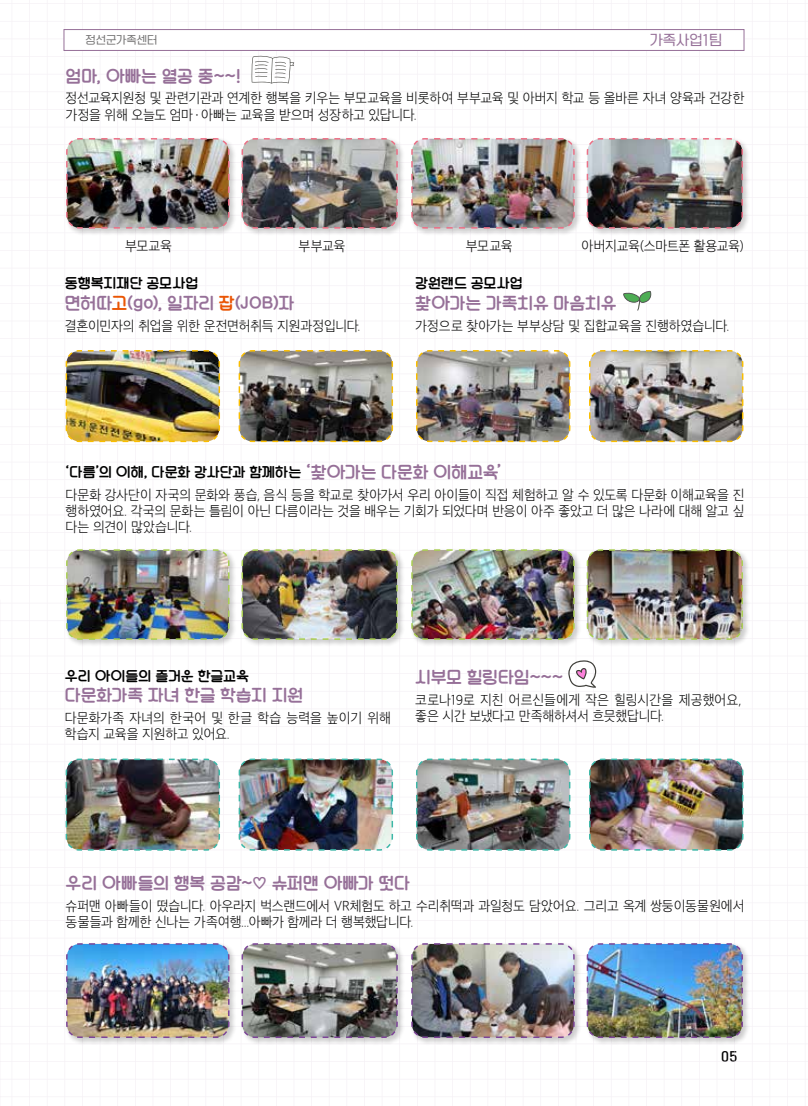
<style>
.page{position:relative;width:808px;height:1106px;background:#fff}
.page>*{position:absolute;margin:0;border:0;box-sizing:border-box;transform-origin:0 0}
.t1{font:16.5px "TT Sunflower R";letter-spacing:-.005em;color:#967098}
.t2{font:13.5px/16.2px "SD Gothic Neoa b Ult Lt";letter-spacing:-.01em;color:#000;scale:.95 1}
.t3{font:13.5px "TT Sunflower R";letter-spacing:.005em;color:#000}
.t4{font:13.5px "TT Omni Gothic M";color:#967098}
.t5{font:12px "TT Omni Gothic B";color:#000}
.t6{font:10.5px "TT Omni Gothic M";color:#727171}
.s1{color:#ea5504}
.s2{font-size:16.5px;color:#967098}
</style>
<div class="page">
<div style="left:64px;top:29px;width:680px;height:22px;border:1px solid #967098"></div>
<div style="left:64px;top:136px;width:173px;height:100px;background:#000;opacity:.2"></div>
<img style="left:65px;top:137px;width:165px;height:92px">
<div style="left:240px;top:136px;width:165px;height:100px;background:#000;opacity:.2"></div>
<img style="left:241px;top:137px;width:157px;height:92px">
<div style="left:410px;top:136px;width:172px;height:100px;background:#000;opacity:.2"></div>
<img style="left:410px;top:137px;width:165px;height:92px">
<div style="left:585px;top:136px;width:165px;height:100px;background:#000;opacity:.2"></div>
<img style="left:586px;top:137px;width:158px;height:92px">
<img style="left:238px;top:350px;width:156px;height:93px">
<img style="left:65px;top:350px;width:156px;height:93px">
<img style="left:589px;top:350px;width:155px;height:93px">
<img style="left:415px;top:350px;width:156px;height:93px">
<div style="left:64px;top:547px;width:173px;height:100px;background:#000;opacity:.2"></div>
<img style="left:65px;top:548px;width:165px;height:92px">
<div style="left:240px;top:547px;width:165px;height:100px;background:#000;opacity:.2"></div>
<img style="left:241px;top:548px;width:157px;height:92px">
<div style="left:410px;top:547px;width:172px;height:100px;background:#000;opacity:.2"></div>
<img style="left:410px;top:548px;width:165px;height:92px">
<div style="left:585px;top:547px;width:165px;height:100px;background:#000;opacity:.2"></div>
<img style="left:586px;top:548px;width:158px;height:92px">
<img style="left:238px;top:758px;width:156px;height:93px">
<img style="left:65px;top:758px;width:156px;height:93px">
<img style="left:589px;top:758px;width:155px;height:93px">
<img style="left:416px;top:758px;width:155px;height:93px">
<div style="left:64px;top:941px;width:173px;height:104px;background:#000;opacity:.2"></div>
<img style="left:65px;top:942px;width:165px;height:96px">
<div style="left:240px;top:941px;width:165px;height:104px;background:#000;opacity:.2"></div>
<img style="left:241px;top:942px;width:157px;height:96px">
<div style="left:410px;top:941px;width:172px;height:104px;background:#000;opacity:.2"></div>
<img style="left:410px;top:942px;width:165px;height:96px">
<div style="left:585px;top:941px;width:165px;height:104px;background:#000;opacity:.2"></div>
<img style="left:586px;top:942px;width:158px;height:96px">
<svg style="left:251px;top:55px;width:43px;height:28px"></svg>
<svg style="left:623px;top:291px;width:29px;height:20px"></svg>
<svg style="left:568px;top:660px;width:28px;height:27px"></svg>
<p class="t6" style="left:85px;top:35px;width:74px">정선군가족센터</p>
<p class="t4" style="left:650px;top:33px;width:74px">가족사업1팀</p>
<p class="t1" style="left:66px;top:67px;width:176px">엄마, 아빠는 열공 중~~!</p>
<p class="t2" style="left:66px;top:90px;width:716px">정선교육지원청 및 관련기관과 연계한 행복을 키우는 부모교육을 비롯하여 부부교육 및 아버지 학교 등 올바른 자녀 양육과 건강한 가정을 위해 오늘도 엄마ㆍ아빠는 교육을 받으며 성장하고 있답니다.</p>
<p class="t2" style="left:125px;top:238px;width:51px">부모교육</p>
<p class="t2" style="left:299px;top:238px;width:51px">부부교육</p>
<p class="t2" style="left:466px;top:238px;width:51px">부모교육</p>
<p class="t2" style="left:582px;top:238px;width:172px">아버지교육(스마트폰 활용교육)</p>
<p class="t3" style="left:65px;top:276px;width:135px">동행복지재단 공모사업</p>
<p class="t1" style="left:65px;top:294px;width:231px">면허따<span class="s1">고</span>(go), 일자리 <span class="s1">잡</span>(JOB)자</p>
<p class="t2" style="left:65px;top:318px;width:313px">결혼이민자의 취업을 위한 운전면허취득 지원과정입니다.</p>
<p class="t3" style="left:415px;top:276px;width:109px">강원랜드 공모사업</p>
<p class="t1" style="left:415px;top:294px;width:203px">찾아가는 가족치유 마음치유</p>
<p class="t2" style="left:415px;top:318px;width:332px">가정으로 찾아가는 부부상담 및 집합교육을 진행하였습니다.</p>
<p class="t3" style="left:66px;top:465px;width:437px">‘다름’의 이해, 다문화 강사단과 함께하는 <span class="s2">‘찾아가는 다문화 이해교육’</span></p>
<p class="t2" style="left:66px;top:486px;width:716px;text-align:justify">다문화 강사단이 자국의 문화와 풍습, 음식 등을 학교로 찾아가서 우리 아이들이 직접 체험하고 알 수 있도록 다문화 이해교육을 진 행하였어요. 각국의 문화는 틀림이 아닌 다름이라는 것을 배우는 기회가 되었다며 반응이 아주 좋았고 더 많은 나라에 대해 알고 싶 다는 의견이 많았습니다.</p>
<p class="t3" style="left:65px;top:668px;width:186px">우리 아이들의 즐거운 한글교육</p>
<p class="t1" style="left:65px;top:686px;width:240px">다문화가족 자녀 한글 학습지 지원</p>
<p class="t2" style="left:65px;top:709px;width:345px">다문화가족 자녀의 한국어 및 한글 학습 능력을 높이기 위해 학습지 교육을 지원하고 있어요.</p>
<p class="t1" style="left:415px;top:668px;width:149px">시부모 힐링타임~~~</p>
<p class="t2" style="left:415px;top:691px;width:345px">코로나19로 지친 어르신들에게 작은 힐링시간을 제공했어요, 좋은 시간 보냈다고 만족해하셔서 흐믓했답니다.</p>
<p class="t1" style="left:66px;top:874px;width:346px">우리 아빠들의 행복 공감~♡ 슈퍼맨 아빠가 떳다</p>
<p class="t2" style="left:66px;top:897px;width:716px">슈퍼맨 아빠들이 떴습니다. 아우라지 벅스랜드에서 VR체험도 하고 수리취떡과 과일청도 담았어요. 그리고 옥계 쌍둥이동물원에서 동물들과 함께한 신나는 가족여행...아빠가 함께라 더 행복했답니다.</p>
<p class="t5" style="left:721px;top:1050px;width:18px">05</p>
</div>
